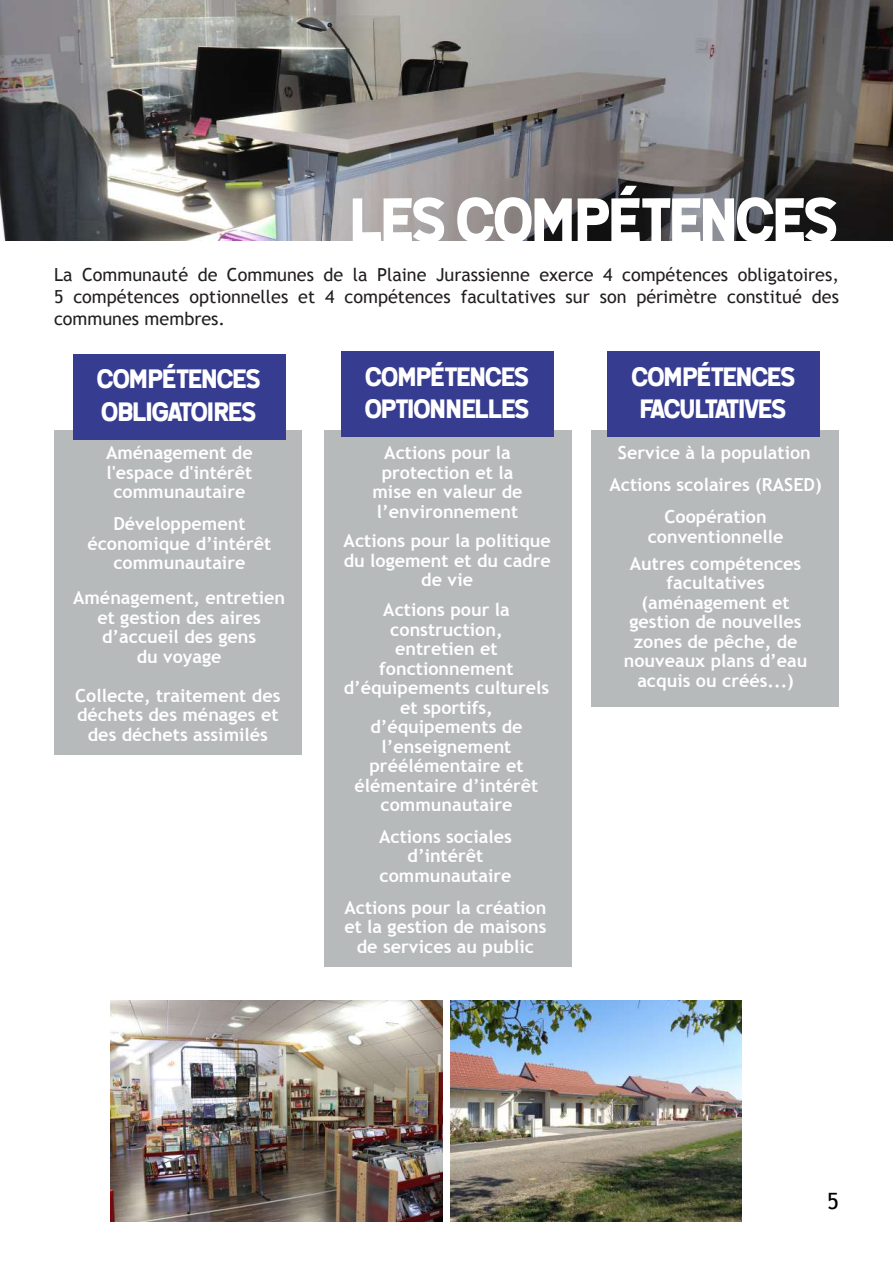
<style>
.page{position:relative;width:893px;height:1263px;background:#fff}
.page>*{position:absolute;margin:0;border:0;box-sizing:border-box;transform-origin:0 0}
.t1{font:63px "Questrian 2";color:#fff}
.t2{font:27px/32.4px "Questrian 2";color:#fff}
.t3{font:22.5px "Trebuchet MS";color:#000}
.t4{font:700 18px/19.5px "Trebuchet MS";color:#fff;text-align:center}
.t5{font:18px/21.6px "Trebuchet MS";color:#231f20;text-align:justify}
</style>
<div class="page">
<div style="left:54px;top:431px;width:248px;height:324px;background:#b7baba"></div>
<div style="left:73px;top:354px;width:213px;height:85px;background:#363c90"></div>
<div style="left:591px;top:431px;width:248px;height:276px;background:#b7baba"></div>
<div style="left:324px;top:431px;width:247px;height:536px;background:#b7baba"></div>
<img style="left:0;top:0;width:893px;height:240px">
<img style="left:111px;top:1001px;width:331px;height:221px">
<img style="left:451px;top:1001px;width:290px;height:221px">
<div style="left:341px;top:351px;width:213px;height:85px;background:#363c90"></div>
<div style="left:607px;top:351px;width:213px;height:85px;background:#363c90"></div>
<h1 class="t1" style="left:353px;top:185px;width:488px">LES COMPÉTENCES</h1>
<p class="t5" style="left:54px;top:264px;width:786px">La Communauté de Communes de la Plaine Jurassienne exerce 4 compétences obligatoires, 5 compétences optionnelles et 4 compétences facultatives sur son périmètre constitué des communes membres.</p>
<h2 class="t2" style="left:97px;top:363px;width:165px">COMPÉTENCES<br>OBLIGATOIRES</h2>
<h2 class="t2" style="left:366px;top:360px;width:166px">COMPÉTENCES<br>OPTIONNELLES</h2>
<h2 class="t2" style="left:632px;top:360px;width:165px;text-align:center">COMPÉTENCES<br>FACULTATIVES</h2>
<p class="t4" style="left:106px;top:443px;width:148px">Aménagement de l'espace d'intérêt communautaire</p>
<p class="t4" style="left:372px;top:443px;width:152px">Actions pour la protection et la mise en valeur de l’environnement</p>
<p class="t4" style="left:618px;top:443px;width:194px">Service à la population</p>
<p class="t4" style="left:87px;top:514px;width:185px">Développement économique d’intérêt communautaire</p>
<p class="t4" style="left:609px;top:475px;width:214px">Actions scolaires (RASED)</p>
<p class="t4" style="left:648px;top:507px;width:137px">Coopération conventionnelle</p>
<p class="t4" style="left:344px;top:531px;width:209px">Actions pour la politique du logement et du cadre de vie</p>
<p class="t4" style="left:624px;top:554px;width:185px">Autres compétences facultatives (aménagement et gestion de nouvelles zones de pêche, de nouveaux plans d’eau acquis ou créés...)</p>
<p class="t4" style="left:73px;top:588px;width:213px">Aménagement, entretien et gestion des aires d’accueil des gens<br>du voyage</p>
<p class="t4" style="left:344px;top:600px;width:207px">Actions pour la construction,<br>entretien et fonctionnement d’équipements culturels et sportifs, d’équipements de l’enseignement préélémentaire et élémentaire d’intérêt communautaire</p>
<p class="t4" style="left:75px;top:686px;width:207px">Collecte, traitement des déchets des ménages et des déchets assimilés</p>
<p class="t4" style="left:379px;top:827px;width:134px">Actions sociales d’intérêt communautaire</p>
<p class="t4" style="left:344px;top:898px;width:204px">Actions pour la création et la gestion de maisons de services au public</p>
<p class="t3" style="left:827px;top:1188px;width:13px">5</p>
</div>
